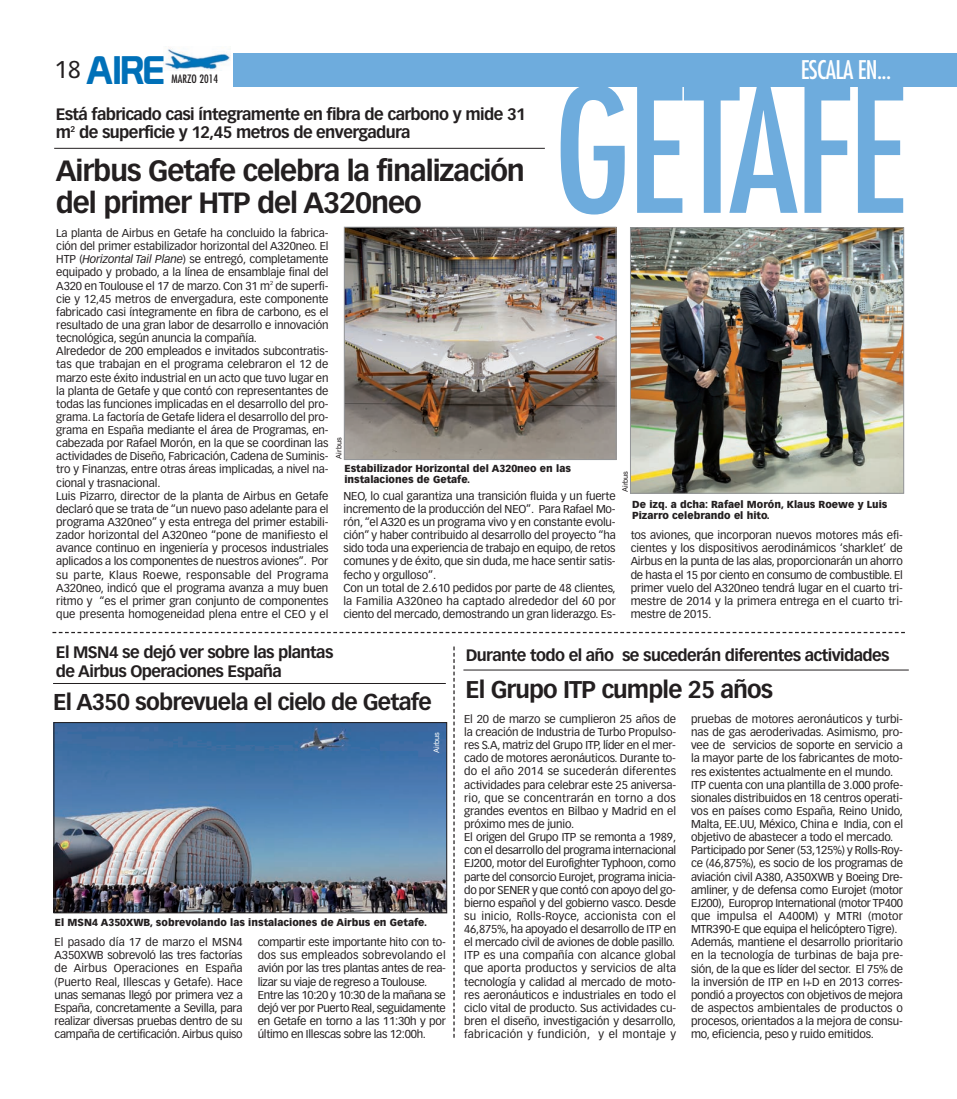
<style>
.page{position:relative;width:957px;height:1099px;background:#fff}
.page>*{position:absolute;margin:0;border:0;box-sizing:border-box;transform-origin:0 0}
.t1{font:condensed 168.38px "Futura";letter-spacing:-.025em;color:#6eacdd}
.t2{font:38.88px "Prototype";color:#0070b8}
.t3{font:700 28.75px/32.5px "Vectora LH";letter-spacing:-.035em;color:#231f20}
.t4{font:condensed 25px "Futura";letter-spacing:-.025em;color:#fff}
.t5{font:700 23.75px "Vectora LH";letter-spacing:-.035em;color:#231f20}
.t6{font:700 22.5px "Vectora LH";letter-spacing:-.035em;color:#231f20}
.t7{font:700 16.25px/18.8px "Vectora LH";letter-spacing:-.035em;color:#231f20}
.t8{font:11.25px/13.1px "Vectora LH";letter-spacing:-.01em;color:#231f20}
.t9{font:condensed 11.25px "Futura";color:#231f20}
.t10{font:900 10px/11.2px "Vectora LH";color:#231f20}
.t11{font:7.5px "Helvetica";color:#231f20}
.t12{font:7.5px "Helvetica";color:#fff}
.s1{font-style:italic}
</style>
<div class="page">
<div style="left:233px;top:53px;width:724px;height:33px;background:#6eacdd"></div>
<img style="left:164px;top:47px;width:66px;height:24px">
<hr style="left:54px;top:148px;width:491px;height:1px;background:#231f20">
<hr style="left:463px;top:669px;width:446px;height:1px;background:#231f20">
<hr style="left:53px;top:683px;width:393px;height:1px;background:#231f20">
<svg style="left:52px;top:632px;width:853px;height:1px"></svg>
<svg style="left:453px;top:646px;width:2px;height:391px"></svg>
<img style="left:632px;top:229px;width:270px;height:262px">
<div style="left:630px;top:227px;width:274px;height:266px;border:1px solid #939598"></div>
<img style="left:346px;top:229px;width:268px;height:229px">
<div style="left:344px;top:227px;width:272px;height:233px;border:1px solid #939598"></div>
<img style="left:56px;top:724px;width:389px;height:187px">
<div style="left:54px;top:722px;width:393px;height:191px;border:1px solid #231f20"></div>
<h2 class="t2" style="left:54px;top:56px;width:112px"><sup>18</sup> AIRE</h2>
<p class="t9" style="left:172px;top:74px;width:48px">MARZO 2014</p>
<h3 class="t7" style="left:56px;top:105px;width:471px">Está fabricado casi íntegramente en fibra de carbono y mide 31 m<sup>2</sup> de superficie y 12,45 metros de envergadura</h3>
<h3 class="t3" style="left:56px;top:156px;width:471px">Airbus Getafe celebra la finalización del primer HTP del A320neo</h3>
<h3 class="t4" style="left:801px;top:58px;width:92px">ESCALA EN...</h3>
<h1 class="t1" style="left:553px;top:73px;width:354px">GETAFE</h1>
<p class="t8" style="left:56px;top:227px;width:274px">La planta de Airbus en Getafe ha concluido la fabrica&shy;ción del primer estabilizador horizontal del A320neo. El HTP (<span class="s1">Horizontal Tail Plane</span>) se entregó, completamente equipado y probado, a la línea de ensamblaje final del A320 en Toulouse el 17 de marzo. Con 31 m<sup>2</sup> de superfi&shy;cie y 12,45 metros de envergadura, este componente fabricado casi íntegramente en fibra de carbono, es el resultado de una gran labor de desarrollo e innovación tecnológica, según anuncia la compañía.<br>Alrededor de 200 empleados e invitados subcontratis&shy;tas que trabajan en el programa celebraron el 12 de marzo este éxito industrial en un acto que tuvo lugar en la planta de Getafe y que contó con representantes de todas las funciones implicadas en el desarrollo del pro&shy;grama. La factoría de Getafe lidera el desarrollo del pro&shy;grama en España mediante el área de Programas, en&shy;cabezada por Rafael Morón, en la que se coordinan las actividades de Diseño, Fabricación, Cadena de Suminis&shy;tro y Finanzas, entre otras áreas implicadas, a nivel na&shy;cional y trasnacional.<br>Luis Pizarro, director de la planta de Airbus en Getafe declaró que se trata de “un nuevo paso adelante para el programa A320neo” y esta entrega del primer estabili&shy;zador horizontal del A320neo “pone de manifiesto el avance continuo en ingeniería y procesos industriales aplicados a los componentes de nuestros aviones”. Por su parte, Klaus Roewe, responsable del Programa A320neo, indicó que el programa avanza a muy buen ritmo y “es el primer gran conjunto de componentes que presenta homogeneidad plena entre el CEO y el</p>
<p class="t11" style="left:336px;top:458px;width:23px;rotate:-90deg">Airbus</p>
<p class="t10" style="left:344px;top:463px;width:228px">Estabilizador Horizontal del A320neo en las instalaciones de Getafe.</p>
<p class="t11" style="left:622px;top:492px;width:23px;rotate:-90deg">Airbus</p>
<p class="t8" style="left:343px;top:490px;width:274px">NEO, lo cual garantiza una transición fluida y un fuerte incremento de la producción del NEO”. Para Rafael Mo&shy;rón, “el A320 es un programa vivo y en constante evolu&shy;ción” y haber contribuido al desarrollo del proyecto “ha sido toda una experiencia de trabajo en equipo, de retos comunes y de éxito, que sin duda, me hace sentir satis&shy;fecho y orgulloso”.<br>Con un total de 2.610 pedidos por parte de 48 clientes, la Familia A320neo ha captado alrededor del 60 por ciento del mercado, demostrando un gran liderazgo. Es-</p>
<p class="t10" style="left:632px;top:499px;width:257px">De izq. a dcha: Rafael Morón, Klaus Roewe y Luis<br>Pizarro celebrando el hito.</p>
<p class="t8" style="left:630px;top:529px;width:274px;text-align:justify">tos aviones, que incorporan nuevos motores más efi&shy;cientes y los dispositivos aerodinámicos ‘sharklet’ de Airbus en la punta de las alas, proporcionarán un ahorro de hasta el 15 por ciento en consumo de combustible. El primer vuelo del A320neo tendrá lugar en el cuarto tri&shy;mestre de 2014 y la primera entrega en el cuarto tri&shy;mestre de 2015.</p>
<h3 class="t7" style="left:56px;top:644px;width:279px">El MSN4 se dejó ver sobre las plantas de Airbus Operaciones España</h3>
<h3 class="t6" style="left:53px;top:692px;width:380px">El A350 sobrevuela el cielo de Getafe</h3>
<p class="t12" style="left:434px;top:753px;width:23px;rotate:-90deg">Airbus</p>
<p class="t10" style="left:55px;top:917px;width:374px">El MSN4 A350XWB, sobrevolando las instalaciones de Airbus en Getafe.</p>
<p class="t8" style="left:55px;top:936px;width:190px;text-align:justify">El pasado día 17 de marzo el MSN4<br>A350XWB sobrevoló las tres factorías de Airbus Operaciones en España (Puerto Real, Illescas y Getafe). Hace unas semanas llegó por primera vez a España, concretamente a Sevilla, para realizar diversas pruebas dentro de su campaña de certificación. Airbus quiso</p>
<p class="t8" style="left:258px;top:936px;width:190px">compartir este importante hito con to&shy;dos sus empleados sobrevolando el avión por las tres plantas antes de rea&shy;lizar su viaje de regreso a Toulouse.<br>Entre las 10:20 y 10:30 de la mañana se dejó ver por Puerto Real, seguidamente en Getafe en torno a las 11:30h y por último en Illescas sobre las 12:00h.</p>
<h3 class="t7" style="left:466px;top:646px;width:425px">Durante todo el año se sucederán diferentes actividades</h3>
<h3 class="t5" style="left:465px;top:679px;width:309px">El Grupo ITP cumple 25 años</h3>
<p class="t8" style="left:464px;top:713px;width:213px">El 20 de marzo se cumplieron 25 años de la creación de Industria de Turbo Propulso&shy;res S.A, matriz del Grupo ITP, líder en el mer&shy;cado de motores aeronáuticos. Durante to&shy;do el año 2014 se sucederán diferentes actividades para celebrar este 25 aniversa&shy;rio, que se concentrarán en torno a dos grandes eventos en Bilbao y Madrid en el próximo mes de junio.<br>El origen del Grupo ITP se remonta a 1989, con el desarrollo del programa internacional EJ200, motor del Eurofighter Typhoon, como parte del consorcio Eurojet, programa inicia&shy;do por SENER y que contó con apoyo del go&shy;bierno español y del gobierno vasco. Desde su inicio, Rolls-Royce, accionista con el 46,875%, ha apoyado el desarrollo de ITP en el mercado civil de aviones de doble pasillo.<br>ITP es una compañía con alcance global que aporta productos y servicios de alta tecnología y calidad al mercado de moto&shy;res aeronáuticos e industriales en todo el ciclo vital de producto. Sus actividades cu&shy;bren el diseño, investigación y desarrollo, fabricación y fundición, y el montaje y</p>
<p class="t8" style="left:691px;top:713px;width:213px">pruebas de motores aeronáuticos y turbi&shy;nas de gas aeroderivadas. Asimismo, pro&shy;vee de servicios de soporte en servicio a la mayor parte de los fabricantes de moto&shy;res existentes actualmente en el mundo.<br>ITP cuenta con una plantilla de 3.000 profe&shy;sionales distribuidos en 18 centros operati&shy;vos en países como España, Reino Unido, Malta, EE.UU, México, China e India, con el objetivo de abastecer a todo el mercado.<br>Participado por Sener (53,125%) y Rolls-Roy&shy;ce (46,875%), es socio de los programas de aviación civil A380, A350XWB y Boeing Dre&shy;amliner, y de defensa como Eurojet (motor EJ200), Europrop International (motor TP400 que impulsa el A400M) y MTRI (motor MTR390-E que equipa el helicóptero Tigre).<br>Además, mantiene el desarrollo prioritario en la tecnología de turbinas de baja pre&shy;sión, de la que es líder del sector. El 75% de la inversión de ITP en I+D en 2013 corres&shy;pondió a proyectos con objetivos de mejora de aspectos ambientales de productos o procesos, orientados a la mejora de consu&shy;mo, eficiencia, peso y ruido emitidos.</p>
</div>
